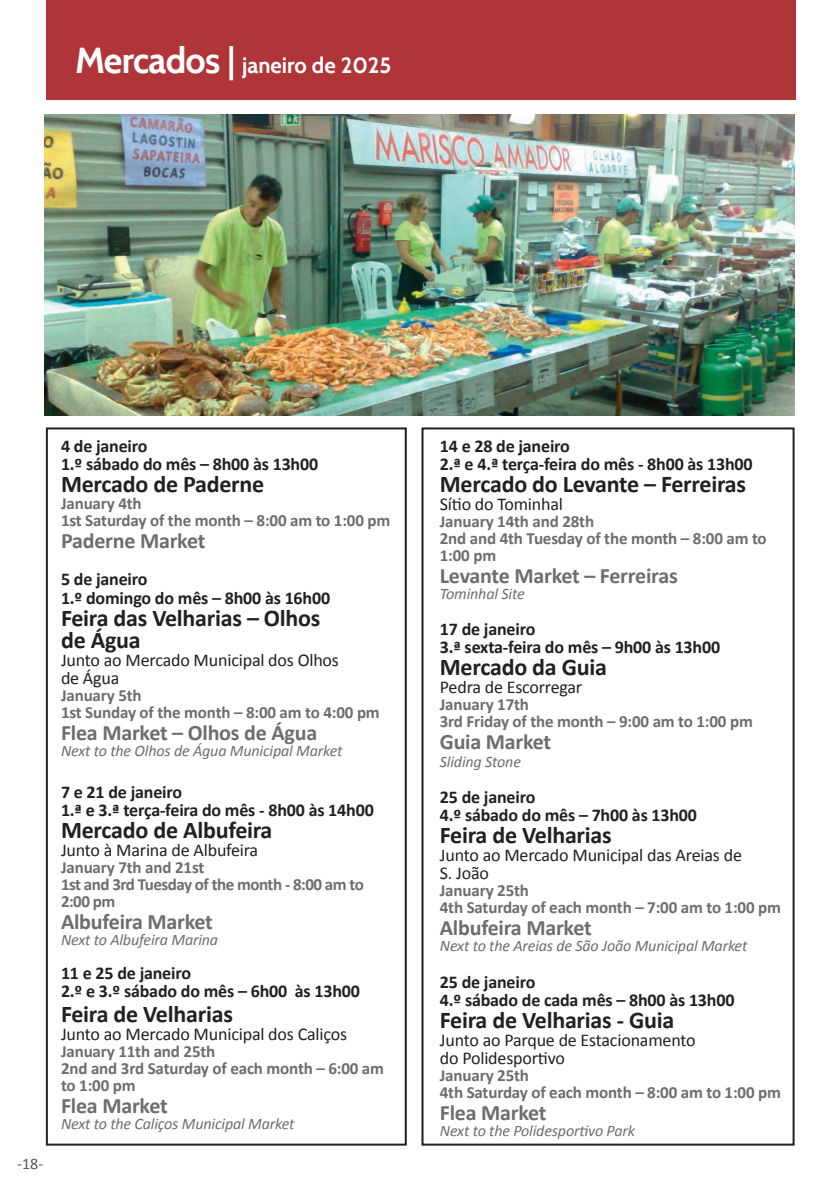
<style>
.page{position:relative;width:840px;height:1191px;background:#fff}
.page>*{position:absolute;margin:0;border:0;box-sizing:border-box;transform-origin:0 0}
.t1{font:700 24px/22px "Calibri";letter-spacing:-.01em;color:#231f20}
.t2{font:700 22px "Calibri";letter-spacing:-.01em;color:#6c6d70}
.t3{font:700 22px "Cabin";color:#fff}
.t4{font:700 18px/18px "Calibri";letter-spacing:-.01em;color:#231f20}
.t5{font:18px/18px "Calibri";letter-spacing:-.01em;color:#231f20}
.t6{font:700 17px/17px "Calibri";letter-spacing:-.01em;color:#6c6d70}
.t7{font:700 17px/17px "Calibri";letter-spacing:-.03em;color:#6c6d70}
.t8{font:italic 16px "Calibri";letter-spacing:-.01em;color:#6c6d70}
.t9{font:16px "Calibri";color:#57585a}
.s1{font-size:36px}
</style>
<div class="page">
<div style="left:46px;top:427px;width:360px;height:718px;border:2px solid #231f20"></div>
<div style="left:421px;top:427px;width:373px;height:718px;border:2px solid #231f20"></div>
<div style="left:47px;top:0;width:748px;height:99px;background:#af3539"></div>
<img style="left:45px;top:114px;width:748px;height:301px">
<p class="t3" style="left:75px;top:52px;width:317px"><span class="s1">Mercados |</span> janeiro de 2025</p>
<p class="t9" style="left:17px;top:1153px;width:28px">-18-</p>
<p class="t4" style="left:61px;top:436px;width:258px">4 de janeiro<br>1.º sábado do mês – 8h00 às 13h00</p>
<h1 class="t1" style="left:61px;top:471px;width:205px">Mercado de Paderne</h1>
<p class="t6" style="left:61px;top:493px;width:330px">January 4th<br>1st Saturday of the month – 8:00 am to 1:00 pm</p>
<p class="t2" style="left:61px;top:526px;width:146px">Paderne Market</p>
<p class="t4" style="left:61px;top:568px;width:270px;line-height:19.2px">5 de janeiro<br>1.º domingo do mês – 8h00 às 16h00</p>
<h1 class="t1" style="left:61px;top:606px;width:261px">Feira das Velharias – Olhos de Água</h1>
<p class="t5" style="left:61px;top:650px;width:279px">Junto ao Mercado Municipal dos Olhos de Água</p>
<p class="t6" style="left:61px;top:686px;width:320px">January 5th<br>1st Sunday of the month – 8:00 am to 4:00 pm</p>
<p class="t2" style="left:61px;top:719px;width:257px">Flea Market – Olhos de Água</p>
<p class="t8" style="left:61px;top:740px;width:283px">Next to the Olhos de Água Municipal Market</p>
<p class="t4" style="left:61px;top:782px;width:314px">7 e 21 de janeiro<br>1.ª e 3.ª terça-feira do mês - 8h00 às 14h00</p>
<h1 class="t1" style="left:61px;top:818px;width:213px">Mercado de Albufeira</h1>
<p class="t5" style="left:61px;top:840px;width:199px">Junto à Marina de Albufeira</p>
<p class="t7" style="left:61px;top:858px;width:304px">January 7th and 21st<br>1st and 3rd Tuesday of the month - 8:00 am to<br>2:00 pm</p>
<p class="t2" style="left:61px;top:908px;width:153px">Albufeira Market</p>
<p class="t8" style="left:61px;top:930px;width:159px">Next to Albufeira Marina</p>
<p class="t4" style="left:61px;top:963px;width:300px">11 e 25 de janeiro<br>2.º e 3.º sábado do mês – 6h00 às 13h00</p>
<h1 class="t1" style="left:61px;top:1001px;width:173px">Feira de Velharias</h1>
<p class="t5" style="left:61px;top:1024px;width:287px">Junto ao Mercado Municipal dos Caliços</p>
<p class="t6" style="left:61px;top:1041px;width:324px">January 11th and 25th<br>2nd and 3rd Saturday of each month – 6:00 am to 1:00 pm</p>
<p class="t2" style="left:61px;top:1091px;width:108px">Flea Market</p>
<p class="t8" style="left:61px;top:1113px;width:235px">Next to the Caliços Municipal Market</p>
<p class="t4" style="left:439px;top:436px;width:314px">14 e 28 de janeiro<br>2.ª e 4.ª terça-feira do mês - 8h00 às 13h00</p>
<h1 class="t1" style="left:439px;top:471px;width:307px">Mercado do Levante – Ferreiras</h1>
<p class="t5" style="left:439px;top:494px;width:125px">Sítio do Tominhal</p>
<p class="t6" style="left:439px;top:511px;width:328px">January 14th and 28th<br>2nd and 4th Tuesday of the month – 8:00 am to<br>1:00 pm</p>
<p class="t2" style="left:439px;top:561px;width:239px">Levante Market – Ferreiras</p>
<p class="t8" style="left:439px;top:583px;width:86px">Tominhal Site</p>
<p class="t4" style="left:439px;top:619px;width:282px">17 de janeiro<br>3.ª sexta-feira do mês – 9h00 às 13h00</p>
<h1 class="t1" style="left:439px;top:654px;width:168px">Mercado da Guia</h1>
<p class="t5" style="left:439px;top:677px;width:144px">Pedra de Escorregar</p>
<p class="t6" style="left:439px;top:694px;width:314px">January 17th<br>3rd Friday of the month – 9:00 am to 1:00 pm</p>
<p class="t2" style="left:439px;top:727px;width:113px">Guia Market</p>
<p class="t8" style="left:439px;top:751px;width:83px">Sliding Stone</p>
<p class="t4" style="left:439px;top:787px;width:258px">25 de janeiro<br>4.º sábado do mês – 7h00 às 13h00</p>
<h1 class="t1" style="left:439px;top:822px;width:173px">Feira de Velharias</h1>
<p class="t5" style="left:439px;top:845px;width:303px">Junto ao Mercado Municipal das Areias de<br>S. João</p>
<p class="t6" style="left:439px;top:880px;width:342px">January 25th<br>4th Saturday of each month – 7:00 am to 1:00 pm</p>
<p class="t2" style="left:439px;top:913px;width:153px">Albufeira Market</p>
<p class="t8" style="left:439px;top:935px;width:309px">Next to the Areias de São João Municipal Market</p>
<p class="t4" style="left:439px;top:972px;width:296px">25 de janeiro<br>4.º sábado de cada mês – 8h00 às 13h00</p>
<h1 class="t1" style="left:439px;top:1007px;width:236px">Feira de Velharias - Guia</h1>
<p class="t5" style="left:439px;top:1030px;width:257px">Junto ao Parque de Estacionamento do Polidesportivo</p>
<p class="t6" style="left:439px;top:1066px;width:342px">January 25th<br>4th Saturday of each month – 8:00 am to 1:00 pm</p>
<p class="t2" style="left:439px;top:1099px;width:108px">Flea Market</p>
<p class="t8" style="left:439px;top:1120px;width:197px">Next to the Polidesportivo Park</p>
</div>
